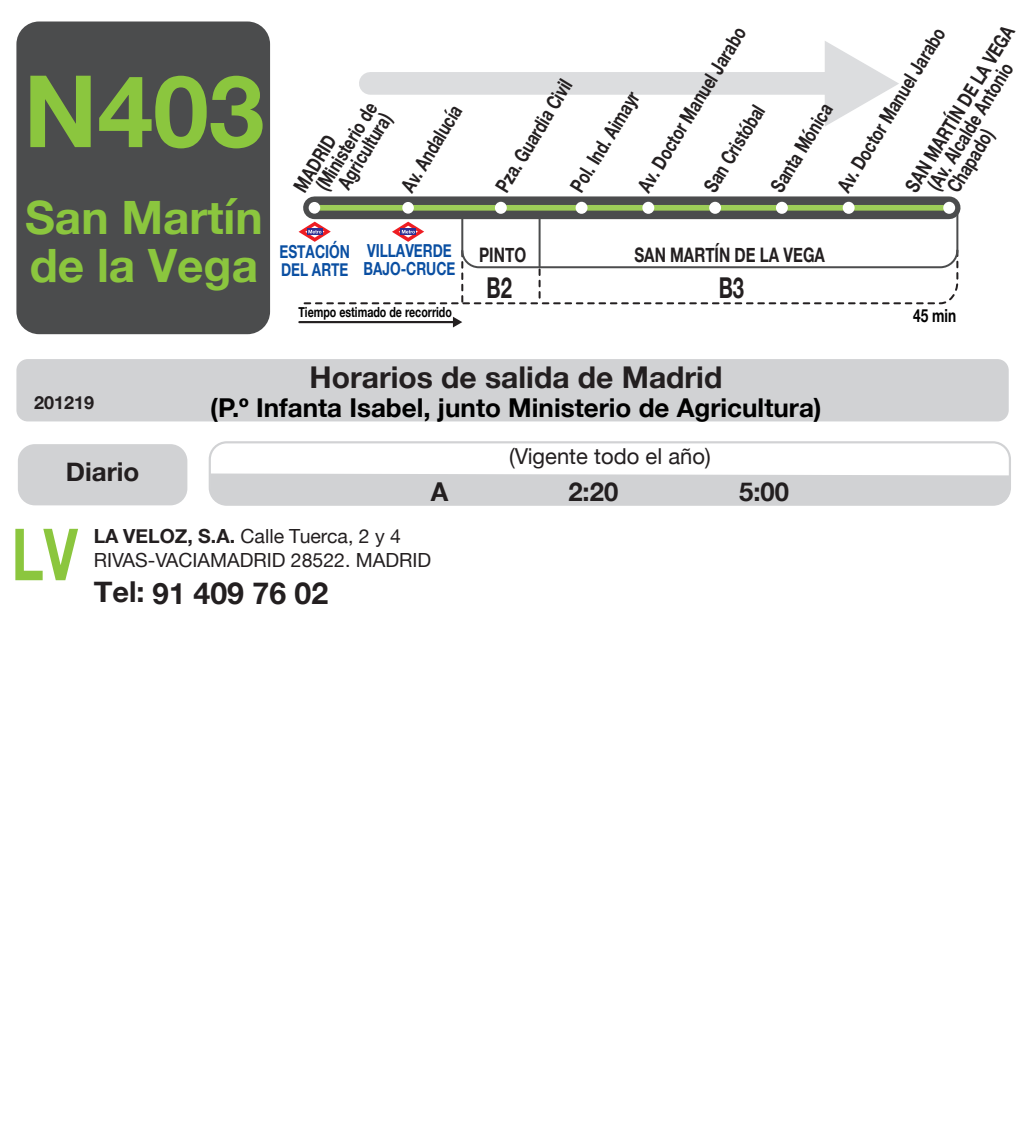
<style>
.page{position:relative;width:1032px;height:1134px;background:#fff}
.page>*{position:absolute;margin:0;border:0;box-sizing:border-box;transform-origin:0 0}
.t1{font:700 100px "Helvetica Neue";color:#8bc63e}
.t2{font:700 72px "Helvetica Neue";color:#8bc63e;scale:.75 1}
.t3{font:700 46px/48px "Helvetica Neue";color:#8bc63e}
.t4{font:700 30.2px "Helvetica Neue";color:#231f20}
.t5{font:700 30px "Helvetica Neue";color:#231f20}
.t6{font:700 28.8px "Helvetica Neue";color:#231f20;scale:.7 1}
.t7{font:700 26px "Helvetica Neue";color:#000}
.t8{font:700 26px "Helvetica Neue";color:#231f20}
.t9{font:22px "Helvetica Neue";color:#231f20}
.t10{font:700 20px "Helvetica Neue";color:#231f20;scale:.76 1}
.t11{font:19.4px/23.8px "Helvetica Neue";color:#231f20}
.t12{font:700 18px/18px "Helvetica Neue";color:#0a4fa2;scale:.76 1}
.t13{font:700 18px "Helvetica Neue";color:#231f20}
.t14{font:700 18px "Helvetica Neue";color:#000;scale:.76 1}
.t15{font:700 14px "Helvetica Neue";color:#000;scale:.76 1}
.s1{font-weight:700}
.s2{font-size:28.8px}
.s3{font-size:29.4px}
</style>
<div class="page">
<div style="left:16px;top:22px;width:254px;height:312px;background:#4b4c4d;border-radius:23px"></div>
<div style="left:370px;top:72px;width:467px;height:23px;background:#dcdddf"></div>
<svg style="left:825px;top:41px;width:74px;height:85px"></svg>
<div style="left:314px;top:196px;width:635px;height:23px;background:#4b4c4d"></div>
<div style="left:314px;top:205px;width:635px;height:6px;background:#9dcd58"></div>
<div style="left:943px;top:202px;width:12px;height:12px;background:#fff;border-radius:50%"></div>
<div style="left:576px;top:202px;width:11px;height:12px;background:#fff;border-radius:50%"></div>
<div style="left:495px;top:202px;width:12px;height:12px;background:#fff;border-radius:50%"></div>
<div style="left:709px;top:202px;width:12px;height:12px;background:#fff;border-radius:50%"></div>
<div style="left:309px;top:202px;width:11px;height:12px;background:#fff;border-radius:50%"></div>
<div style="left:776px;top:202px;width:12px;height:12px;background:#fff;border-radius:50%"></div>
<div style="left:843px;top:202px;width:11px;height:12px;background:#fff;border-radius:50%"></div>
<div style="left:402px;top:202px;width:12px;height:12px;background:#fff;border-radius:50%"></div>
<div style="left:642px;top:202px;width:12px;height:12px;background:#fff;border-radius:50%"></div>
<hr style="left:299px;top:321px;width:155px;height:2px;background:#231f20">
<svg style="left:453px;top:317px;width:9px;height:10px"></svg>
<svg style="left:299px;top:207px;width:660px;height:98px"></svg>
<div style="left:18px;top:444px;width:169px;height:61px;background:#d1d2d4;border-radius:17px"></div>
<div style="left:16px;top:359px;width:993px;height:62px;background:#d1d2d4;border-radius:11px"></div>
<div style="left:212px;top:473px;width:796px;height:30px;background:#d1d2d4"></div>
<div style="left:209px;top:441px;width:802px;height:65px;border:2px solid #d1d2d4;border-radius:17px"></div>
<h1 class="t1" style="left:23px;top:33px;width:242px">N403</h1>
<h3 class="t3" style="left:25px;top:195px;width:239px">San Martín de la Vega</h3>
<p class="t10" style="left:307px;top:181px;width:131px;rotate:-59deg">(Ministerio de</p>
<p class="t10" style="left:393px;top:182px;width:130px;rotate:-59deg">Av. Andalucía</p>
<p class="t10" style="left:329px;top:179px;width:113px;rotate:-59deg">Agricultura)</p>
<p class="t10" style="left:285px;top:182px;width:83px;rotate:-59deg">MADRID</p>
<p class="t10" style="left:897px;top:182px;width:252px;rotate:-59deg">SAN MARTÍN DE LA VEGA</p>
<p class="t10" style="left:630px;top:182px;width:250px;rotate:-59deg">Av. Doctor Manuel Jarabo</p>
<p class="t10" style="left:829px;top:182px;width:249px;rotate:-59deg">Av. Doctor Manuel Jarabo</p>
<p class="t10" style="left:919px;top:181px;width:193px;rotate:-59deg">(Av. Alcalde Antonio</p>
<p class="t10" style="left:488px;top:182px;width:169px;rotate:-59deg">Pza. Guardia Civil</p>
<p class="t10" style="left:562px;top:182px;width:151px;rotate:-59deg">Pol. Ind. Aimayr</p>
<p class="t10" style="left:696px;top:182px;width:130px;rotate:-59deg">San Cristóbal</p>
<p class="t10" style="left:762px;top:182px;width:132px;rotate:-59deg">Santa Mónica</p>
<p class="t10" style="left:939px;top:183px;width:94px;rotate:-59deg">Chapado)</p>
<p class="t12" style="left:279px;top:243px;width:94px">ESTACIÓN<br>DEL ARTE</p>
<p class="t10" style="left:479px;top:239px;width:63px">PINTO</p>
<p class="t10" style="left:634px;top:239px;width:252px">SAN MARTÍN DE LA VEGA</p>
<h3 class="t6" style="left:486px;top:265px;width:38px">B2</h3>
<h3 class="t6" style="left:719px;top:265px;width:38px">B3</h3>
<p class="t12" style="left:363px;top:242px;width:123px">VILLAVERDE<br>BAJO-CRUCE</p>
<p class="t15" style="left:298px;top:301px;width:203px">Tiempo estimado de recorrido</p>
<p class="t14" style="left:913px;top:302px;width:58px">45 min</p>
<p class="t13" style="left:34px;top:389px;width:61px">201219</p>
<h3 class="t8" style="left:66px;top:451px;width:75px">Diario</h3>
<h3 class="t5" style="left:310px;top:354px;width:414px">Horarios de salida de Madrid</h3>
<h3 class="t7" style="left:210px;top:387px;width:613px">(P.º Infanta Isabel, junto Ministerio de Agricultura)</h3>
<p class="t9" style="left:509px;top:440px;width:203px">(Vigente todo el año)</p>
<h3 class="t8" style="left:431px;top:471px;width:19px">A</h3>
<h3 class="t8" style="left:568px;top:471px;width:51px">2:20</h3>
<h3 class="t8" style="left:739px;top:471px;width:51px">5:00</h3>
<h2 class="t2" style="left:12px;top:498px;width:90px">LV</h2>
<p class="t11" style="left:94px;top:525px;width:339px"><span class="s1">LA VELOZ, S.A.</span> Calle Tuerca, 2 y 4<br>RIVAS-VACIAMADRID 28522. MADRID</p>
<h3 class="t4" style="left:94px;top:570px;width:236px"><span class="s2">Tel:</span> <span class="s3">91</span> 409 76 02</h3>
</div>
